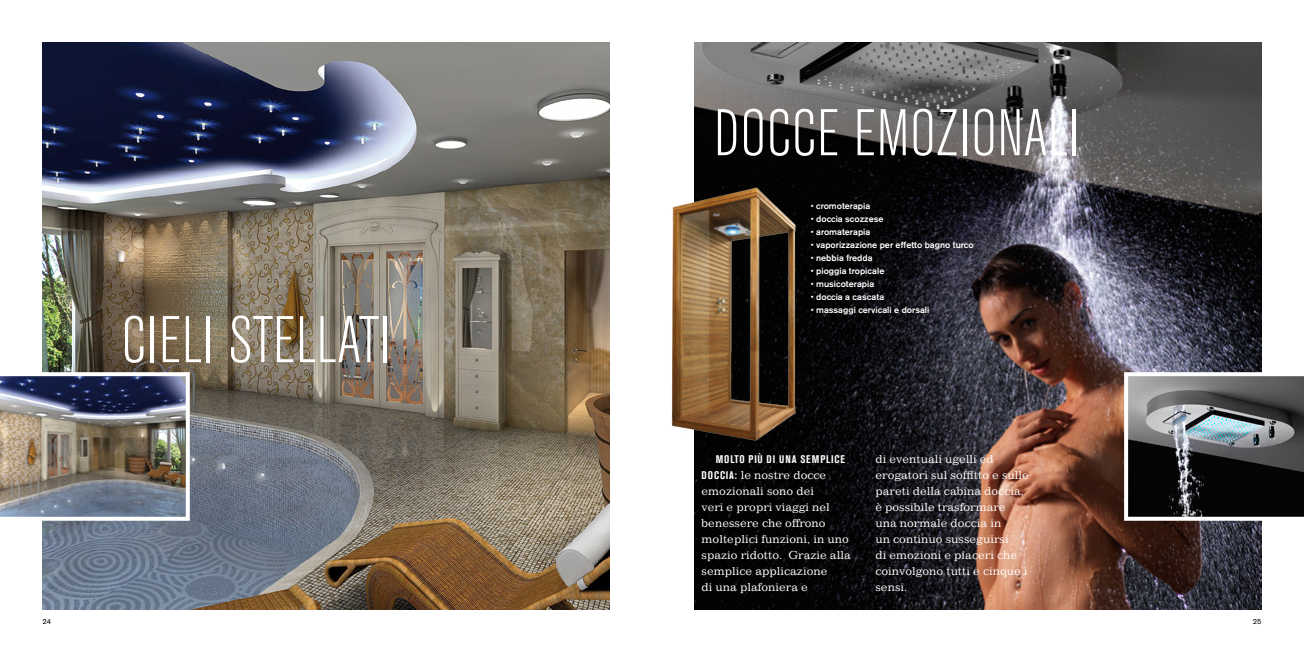
<style>
.page{position:relative;width:1304px;height:652px;background:#fff}
.page>*{position:absolute;margin:0;border:0;box-sizing:border-box;transform-origin:0 0}
.t1{font:300 condensed 65.2px "Akzidenz Grotesk BE";letter-spacing:.01em;color:#fff}
.t2{font:11px/16px "Impressum Std";color:#fff}
.t3{font:700 condensed 11px "Akzidenz Grotesk BE";color:#fff}
.t4{font:500 9px "Akzidenz Grotesk BE";color:#fff}
.t5{font:7.5px "Akzidenz Grotesk BE";color:#000}
.s1{font-family:"Akzidenz Grotesk BE Light Os F";font-weight:400}
.s2{font-family:"Akzidenz Grotesk BE";font-weight:700;font-stretch:condensed}
</style>
<div class="page">
<img style="left:42px;top:43px;width:567px;height:566px">
<img style="left:694px;top:43px;width:567px;height:566px">
<img style="left:671px;top:181px;width:134px;height:266px">
<img style="left:0;top:372px;width:190px;height:149px">
<svg style="left:1124px;top:372px;width:180px;height:149px;background:#57595b"></svg>
<h1 class="t1" style="left:122px;top:305px;width:128px">CIELI STELLATI</h1>
<h1 class="t1" style="left:714px;top:98px;width:367px">DOCCE EMOZIONALI</h1>
<p class="t4" style="left:811px;top:201px;width:61px"><span class="s1">•</span> cromoterapia</p>
<p class="t4" style="left:811px;top:214px;width:74px"><span class="s1">•</span> doccia scozzese</p>
<p class="t4" style="left:811px;top:227px;width:61px"><span class="s1">•</span> aromaterapia</p>
<p class="t4" style="left:811px;top:240px;width:164px"><span class="s1">•</span> vaporizzazione per effetto bagno turco</p>
<p class="t4" style="left:811px;top:253px;width:63px"><span class="s1">•</span> nebbia fredda</p>
<p class="t4" style="left:811px;top:266px;width:75px"><span class="s1">•</span> pioggia tropicale</p>
<p class="t4" style="left:811px;top:279px;width:65px"><span class="s1">•</span> musicoterapia</p>
<p class="t4" style="left:811px;top:292px;width:75px"><span class="s1">•</span> doccia a cascata</p>
<p class="t4" style="left:811px;top:305px;width:120px"><span class="s1">•</span> massaggi cervicali e dorsali</p>
<p class="t3" style="left:716px;top:453px;width:15px">MOLTO</p>
<p class="t3" style="left:748px;top:453px;width:38px">PIÙ DI UNA</p>
<p class="t3" style="left:800px;top:453px;width:7px">SEMPLI</p>
<p class="t3" style="left:835px;top:453px;width:11px">CE</p>
<p class="t2" style="left:702px;top:467px;width:151px"><span class="s2">DO CCIA :</span> le nostre docce emozionali sono dei<br>veri e propri viaggi nel benessere che offrono molteplici funzioni, in uno spazio ridotto. Grazie alla semplice applicazione<br>di una plafoniera e</p>
<p class="t2" style="left:875px;top:451px;width:155px">di eventuali ugelli ed erogatori sul soffitto e sulle pareti della cabina doccia, è possibile trasformare una normale doccia in<br>un continuo susseguirsi<br>di emozioni e piaceri che coinvolgono tutti e cinque i sensi.</p>
<p class="t5" style="left:43px;top:616px;width:10px">24</p>
<p class="t5" style="left:1253px;top:616px;width:10px">25</p>
</div>
